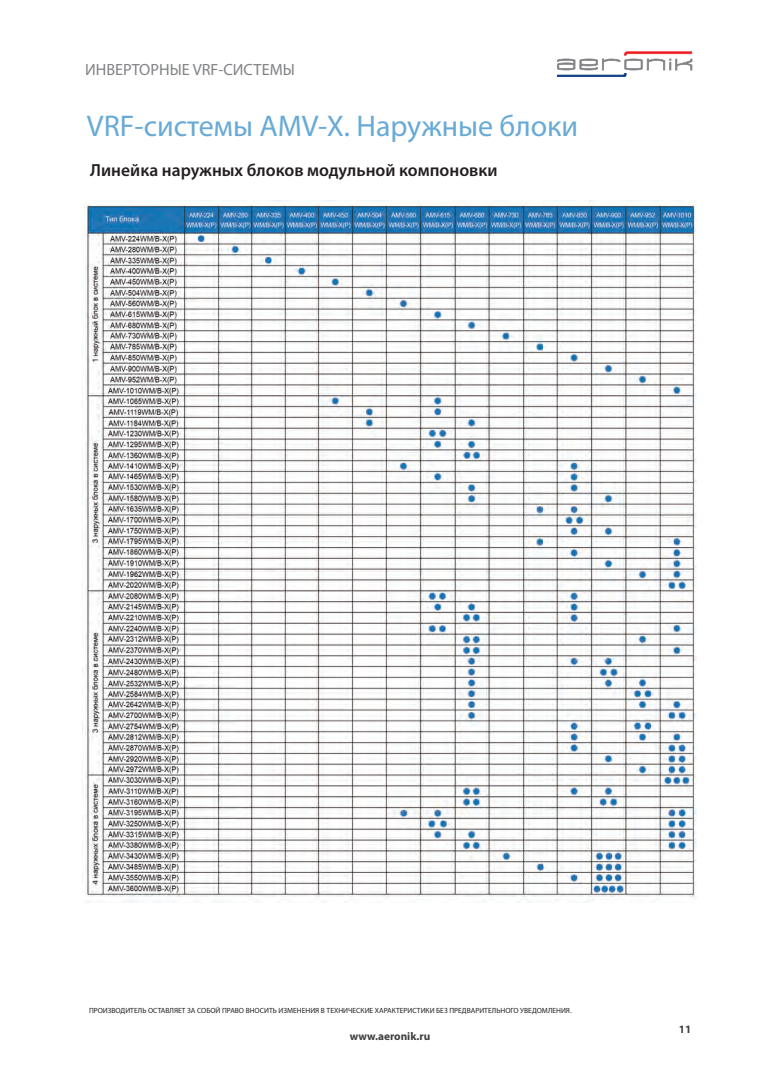
<style>
.page{position:relative;width:780px;height:1088px;background:#fff}
.page>*{position:absolute;margin:0;border:0;box-sizing:border-box;transform-origin:0 0}
.t1{font:30px "Myriad Pro";color:#68aad6}
.t2{font:600 17.5px "Myriad Pro";color:#231f20}
.t3{font:16.25px "Myriad Pro";color:#808285}
.t4{font:700 11.25px "Myriad Pro";color:#3e3e3f}
.t5{font:7.5px "Myriad Pro";color:#231f20}
</style>
<div class="page">
<svg style="left:557px;top:51px;width:135px;height:26px"></svg>
<img style="left:82px;top:200px;width:615px;height:702px">
<h3 class="t3" style="left:85px;top:60px;width:211px">ИНВЕРТОРНЫЕ VRF-СИСТЕМЫ</h3>
<h1 class="t1" style="left:87px;top:107px;width:492px">VRF-сиcтемы AMV-X. Наружные блоки</h1>
<h2 class="t2" style="left:90px;top:159px;width:408px">Линейка наружных блоков модульной компоновки</h2>
<p class="t5" style="left:89px;top:1005px;width:484px">ПРОИЗВОДИТЕЛЬ ОСТАВЛЯЕТ ЗА СОБОЙ ПРАВО ВНОСИТЬ ИЗМЕНЕНИЯ В ТЕХНИЧЕСКИЕ ХАРАКТЕРИСТИКИ БЕЗ ПРЕДВАРИТЕЛЬНОГО УВЕДОМЛЕНИЯ.</p>
<h3 class="t4" style="left:350px;top:1028px;width:82px">www.aeronik.ru</h3>
<h3 class="t4" style="left:678px;top:1022px;width:14px">11</h3>
</div>
